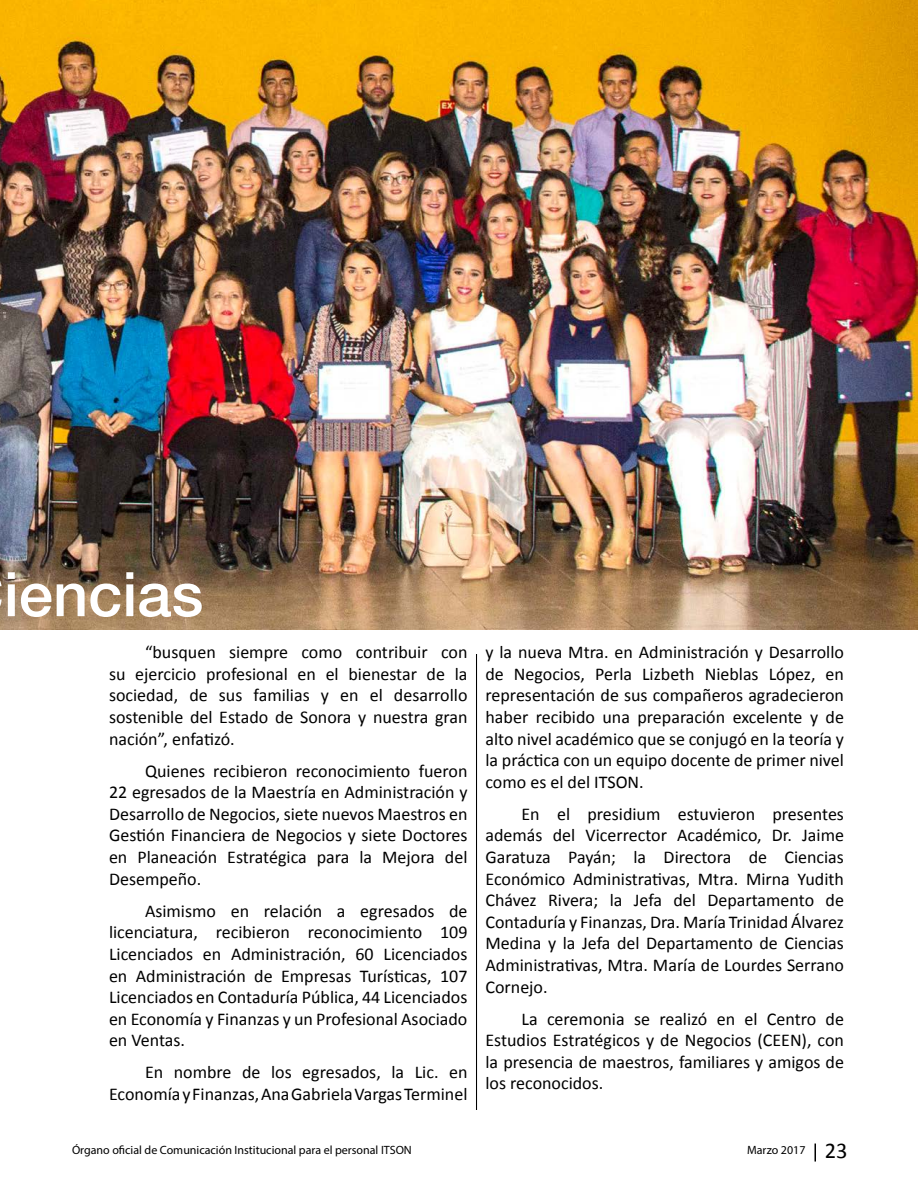
<style>
.page{position:relative;width:918px;height:1188px;background:#fff}
.page>*{position:absolute;margin:0;border:0;box-sizing:border-box;transform-origin:0 0}
.t1{font:500 61.5px "Helvetica Neue";color:#fff}
.t2{font:18px/21.6px "Calibri";color:#000;text-align:justify}
.t3{font:12px "Myriad Pro";color:#000101}
.s1{font-family:"Calibri";font-size:22.5px;color:#000}
</style>
<div class="page">
<svg style="left:814px;top:1144px;width:2px;height:18px"></svg>
<img style="left:0;top:0;width:917px;height:630px">
<hr style="left:476px;top:654px;width:1px;height:456px;background:#000">
<h1 class="t1" style="left:4px;top:545px;width:201px">iencias</h1>
<p class="t2" style="left:109px;top:641px;width:360px;text-indent:36px">“busquen siempre como contribuir con su ejercicio profesional en el bienestar de la sociedad, de sus familias y en el desarrollo sostenible del Estado de Sonora y nuestra gran nación”, enfatizó.</p>
<p class="t2" style="left:109px;top:760px;width:360px;text-indent:36px">Quienes recibieron reconocimiento fueron 22 egresados de la Maestría en Administración y Desarrollo de Negocios, siete nuevos Maestros en Gestión Financiera de Negocios y siete Doctores en Planeación Estratégica para la Mejora del Desempeño.</p>
<p class="t2" style="left:109px;top:900px;width:360px;text-indent:36px">Asimismo en relación a egresados de licenciatura, recibieron reconocimiento 109<br>Licenciados en Administración, 60 Licenciados en Administración de Empresas Turísticas, 107<br>Licenciados en Contaduría Pública, 44 Licenciados en Economía y Finanzas y un Profesional Asociado en Ventas.</p>
<p class="t2" style="left:109px;top:1062px;width:360px;text-align:right">En nombre de los egresados, la Lic. en<br>Economía y Finanzas, Ana Gabriela Vargas Terminel</p>
<p class="t2" style="left:486px;top:641px;width:360px">y la nueva Mtra. en Administración y Desarrollo de Negocios, Perla Lizbeth Nieblas López, en representación de sus compañeros agradecieron haber recibido una preparación excelente y de alto nivel académico que se conjugó en la teoría y la práctica con un equipo docente de primer nivel como es el del ITSON.</p>
<p class="t2" style="left:486px;top:803px;width:360px;text-indent:36px">En el presidium estuvieron presentes además del Vicerrector Académico, Dr. Jaime Garatuza Payán; la Directora de Ciencias Económico Administrativas, Mtra. Mirna Yudith Chávez Rivera; la Jefa del Departamento de Contaduría y Finanzas, Dra. María Trinidad Álvarez Medina y la Jefa del Departamento de Ciencias Administrativas, Mtra. María de Lourdes Serrano Cornejo.</p>
<p class="t2" style="left:486px;top:1008px;width:360px;text-indent:36px">La ceremonia se realizó en el Centro de Estudios Estratégicos y de Negocios (CEEN), con la presencia de maestros, familiares y amigos de los reconocidos.</p>
<p class="t3" style="left:72px;top:1142px;width:341px">Órgano oficial de Comunicación Institucional para el personal ITSON</p>
<p class="t3" style="left:747px;top:1142px;width:102px">Marzo 2017 <span class="s1">23</span></p>
</div>
